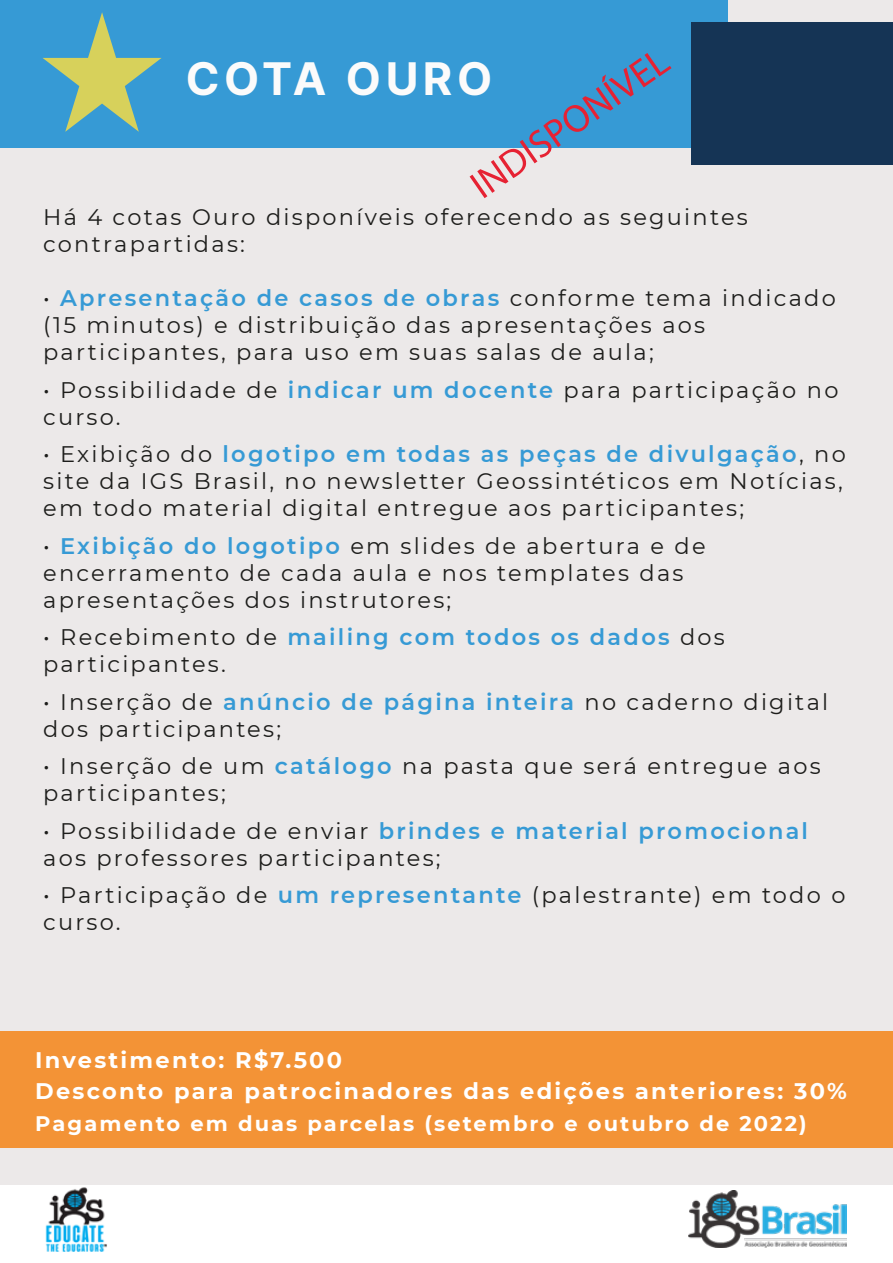
<style>
.page{position:relative;width:893px;height:1263px;background:#ece9e9}
.page>*{position:absolute;margin:0;border:0;box-sizing:border-box;transform-origin:0 0}
.t1{font:45px "Inter";letter-spacing:.1em;color:#fbfbfb}
.t2{font:39px "Myriad Pro";color:#e62233}
.t3{font:22.5px/27px "Montserrat";letter-spacing:.1em;color:#1d1d1b}
.t4{font:700 22.5px/31.5px "Montserrat";letter-spacing:.1em;color:#fff}
.t5{font:700 21px "Montserrat";letter-spacing:.1em;color:#fff}
.s1{font-weight:600;color:#369ad5}
</style>
<div class="page">
<div style="left:0;top:0;width:728px;height:147px;background:#369ad5"></div>
<div style="left:691px;top:22px;width:202px;height:143px;background:#153455"></div>
<svg style="left:43px;top:12px;width:119px;height:120px"></svg>
<div style="left:0;top:1032px;width:893px;height:116px;background:#f39336"></div>
<div style="left:0;top:1185px;width:893px;height:78px;background:#fff"></div>
<img style="left:45px;top:1187px;width:62px;height:65px">
<img style="left:688px;top:1190px;width:159px;height:57px">
<h2 class="t2" style="left:461px;top:170px;width:233px;rotate:-35deg">INDISPONÍVEL</h2>
<h1 class="t1" style="left:186px;top:46px;width:308px">COTA OURO</h1>
<p class="t3" style="left:43px;top:203px;width:706px">Há 4 cotas Ouro disponíveis oferecendo as seguintes contrapartidas:</p>
<p class="t3" style="left:43px;top:284px;width:794px">• <span class="s1">Apresentação de casos de obras</span> conforme tema indicado (15 minutos) e distribuição das apresentações aos participantes, para uso em suas salas de aula;</p>
<p class="t3" style="left:43px;top:375px;width:797px">• Possibilidade de <span class="s1">indicar um docente</span> para participação no curso.</p>
<p class="t3" style="left:43px;top:440px;width:804px">• Exibição do <span class="s1">logotipo em todas as peças de divulgação</span>, no site da IGS Brasil, no newsletter Geossintéticos em Notícias, em todo material digital entregue aos participantes;</p>
<p class="t3" style="left:43px;top:531px;width:664px">• <span class="s1">Exibição do logotipo</span> em slides de abertura e de encerramento de cada aula e nos templates das apresentações dos instrutores;</p>
<p class="t3" style="left:43px;top:623px;width:683px">• Recebimento de <span class="s1">mailing com todos os dados</span> dos participantes.</p>
<p class="t3" style="left:43px;top:688px;width:787px">• Inserção de <span class="s1">anúncio de página inteira</span> no caderno digital dos participantes;</p>
<p class="t3" style="left:43px;top:752px;width:779px">• Inserção de um <span class="s1">catálogo</span> na pasta que será entregue aos participantes;</p>
<p class="t3" style="left:43px;top:817px;width:766px">• Possibilidade de enviar <span class="s1">brindes e material promocional </span>aos professores participantes;</p>
<p class="t3" style="left:43px;top:881px;width:804px">• Participação de <span class="s1">um representante</span> (palestrante) em todo o curso.</p>
<p class="t4" style="left:35px;top:1043px;width:813px">Investimento: R$7.500<br>Desconto para patrocinadores das edições anteriores: 30%</p>
<p class="t5" style="left:35px;top:1108px;width:773px">Pagamento em duas parcelas (setembro e outubro de 2022)</p>
</div>
